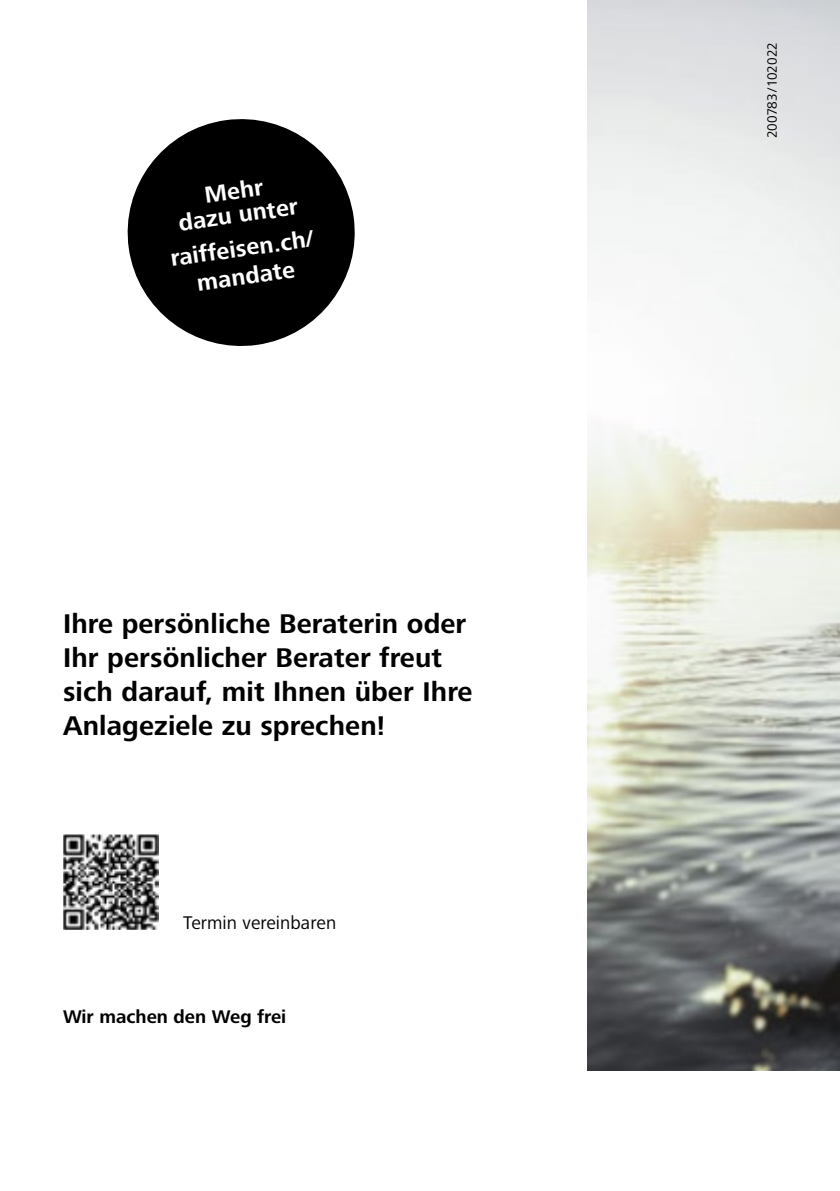
<style>
.page{position:relative;width:840px;height:1191px;background:#fff}
.page>*{position:absolute;margin:0;border:0;box-sizing:border-box;transform-origin:0 0}
.t1{font:700 28px/34px "Frutiger Next LTW1 G";letter-spacing:.005em;color:#000}
.t2{font:700 24px/24px "Frutiger Next LTW1 G";color:#fff;text-align:center}
.t3{font:700 19px "Frutiger Next LTW1 G";color:#000}
.t4{font:19px "Frutiger Next LTW1 G";letter-spacing:.005em;color:#000}
.t5{font:14px "Frutiger Next LTW1 G";letter-spacing:.005em;color:#000}
</style>
<div class="page">
<img style="left:587px;top:0;width:252px;height:1070px">
<svg style="left:127px;top:119px;width:228px;height:227px;fill:#000"></svg>
<img style="left:63px;top:834px;width:95px;height:95px">
<p class="t2" style="left:174px;top:188px;width:122px;rotate:-8deg">Mehr<br>dazu unter</p>
<p class="t2" style="left:169px;top:245px;width:145px;line-height:28px;rotate:-8deg">raiffeisen.ch/ mandate</p>
<p class="t1" style="left:63px;top:608px;width:411px">Ihre persönliche Beraterin oder<br>Ihr persönlicher Berater freut sich darauf, mit Ihnen über Ihre<br>Anlageziele zu sprechen!</p>
<p class="t4" style="left:183px;top:911px;width:154px">Termin vereinbaren</p>
<p class="t3" style="left:63px;top:1006px;width:225px">Wir machen den Weg frei</p>
<p class="t5" style="left:763px;top:138px;width:98px;rotate:-90deg">200783/102022</p>
</div>
